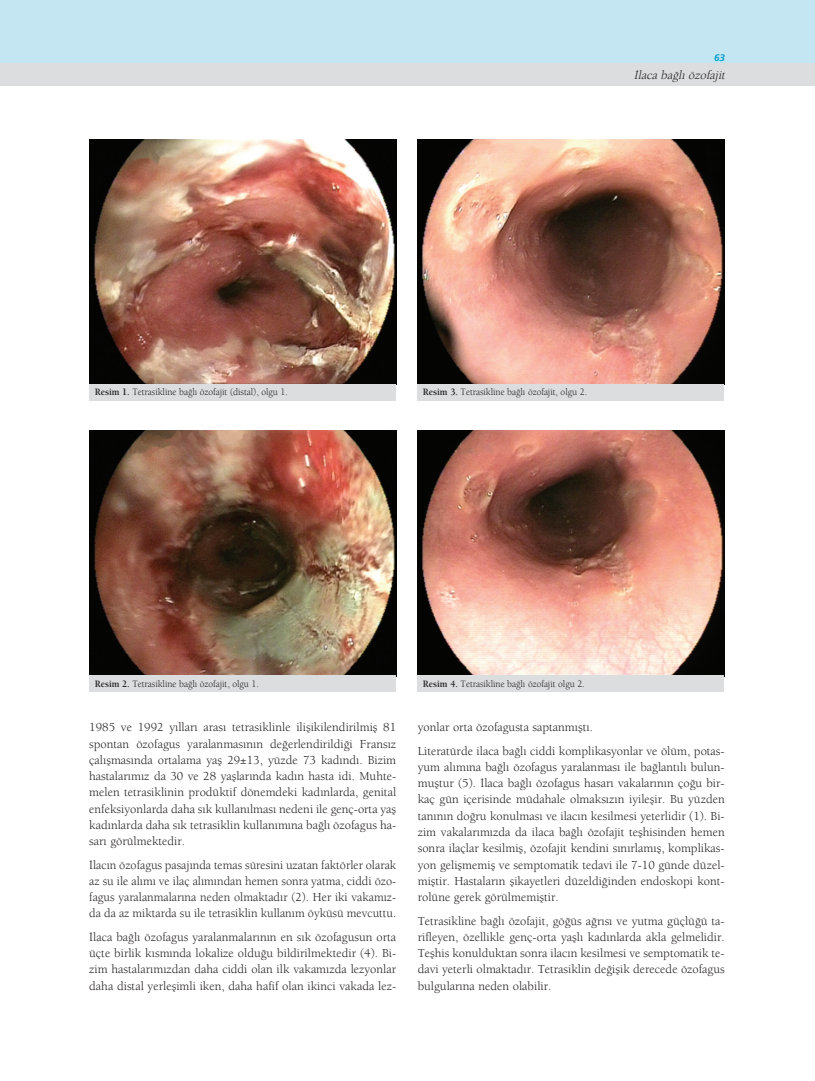
<style>
.page{position:relative;width:815px;height:1081px;background:#fff}
.page>*{position:absolute;margin:0;border:0;box-sizing:border-box;transform-origin:0 0}
.t1{font:12.5px/16.2px "Berkeley";color:#231f20;text-align:justify}
.t2{font:italic 12.5px "Berkeley";color:#231f20}
.t3{font:10px "Berkeley";letter-spacing:-.005em;color:#231f20;scale:.95 1}
.t4{font:10px "Fruga Sans Bold Ita";color:#009eca}
.s1{font-weight:700}
</style>
<div class="page">
<div style="left:0;top:63px;width:814px;height:22px;background:#dcdddf"></div>
<div style="left:0;top:1px;width:814px;height:62px;background:#c4e6f2"></div>
<img style="left:89px;top:139px;width:307px;height:245px">
<div style="left:89px;top:384px;width:307px;height:16px;background:#dcdddf"></div>
<img style="left:89px;top:430px;width:307px;height:245px">
<div style="left:89px;top:675px;width:307px;height:17px;background:#dcdddf"></div>
<img style="left:418px;top:139px;width:306px;height:245px">
<div style="left:418px;top:384px;width:306px;height:16px;background:#dcdddf"></div>
<img style="left:418px;top:430px;width:306px;height:245px">
<div style="left:418px;top:675px;width:306px;height:17px;background:#dcdddf"></div>
<p class="t4" style="left:714px;top:54px;width:12px">63</p>
<p class="t2" style="left:634px;top:70px;width:95px">‹laca ba¤l› özofaj it</p>
<p class="t3" style="left:95px;top:388px;width:205px"><span class="s1">Resim 1.</span> Tetrasikline ba¤l› özofajit (distal), olgu 1.</p>
<p class="t3" style="left:423px;top:388px;width:174px"><span class="s1">Resim 3.</span> Tetrasikline ba¤l› özofajit, olgu 2.</p>
<p class="t3" style="left:95px;top:680px;width:174px"><span class="s1">Resim 2.</span> Tetrasikline ba¤l› özofajit, olgu 1.</p>
<p class="t1" style="left:89px;top:720px;width:308px">1985 ve 1992 y›llar› aras› tetrasiklinle iliflikilendirilmifl 81 spontan özofagus yaralanmas›n›n de¤erlendirildi¤i Frans›z çal›flmas›nda ortalama yafl 29±13, yüzde 73 kad›nd›. Bizim hastalar›m›z da 30 ve 28 yafllar›nda kad›n hasta idi. Muhte&shy;melen tetrasiklinin prodüktif dönemdeki kad›nlarda, genital enfeksiyonlarda daha s›k kullan›lmas› nedeni ile genç-orta yafl kad›nlarda daha s›k tetrasiklin kullan›m›na ba¤l› özofagus ha&shy;sar› görülmektedir.</p>
<p class="t1" style="left:89px;top:857px;width:308px">‹lac›n özofagus pasaj›nda temas süresini uzatan faktörler olarak az su ile al›m› ve ilaç al›m›ndan hemen sonra yatma, ciddi özo&shy;fagus yaralanmalar›na neden olmaktad›r (2). Her iki vakam›z&shy;da da az miktarda su ile tetrasiklin kullan›m öyküsü mevcuttu.</p>
<p class="t1" style="left:89px;top:929px;width:308px">‹laca ba¤l› özofagus yaralanmalar›n›n en s›k özofagusun orta üçte birlik k›sm›nda lokalize oldu¤u bildirilmektedir (4). Bi&shy;zim hastalar›m›zdan daha ciddi olan ilk vakam›zda lezyonlar daha distal yerleflimli iken, daha hafif olan ikinci vakada lez-</p>
<p class="t3" style="left:423px;top:680px;width:172px"><span class="s1">Resim 4.</span> Tetrasikline ba¤l› özofajit olgu 2.</p>
<p class="t1" style="left:418px;top:716px;width:308px;line-height:23.4px">yonlar orta özofagusta saptanm›flt›.<br>Literatürde ilaca ba¤l› ciddi komplikasyonlar ve ölüm, potas-</p>
<p class="t1" style="left:418px;top:760px;width:308px">yum al›m›na ba¤l› özofagus yaralanmas› ile ba¤lant›l› bulun&shy;mufltur (5). ‹laca ba¤l› özofagus hasar› vakalar›n›n ço¤u bir&shy;kaç gün içerisinde müdahale olmaks›z›n iyileflir. Bu yüzden tan›n›n do¤ru konulmas› ve ilac›n kesilmesi yeterlidir (1). Bi&shy;zim vakalar›m›zda da ilaca ba¤l› özofajit teflhisinden hemen sonra ilaçlar kesilmifl, özofajit kendini s›n›rlam›fl, komplikas&shy;yon geliflmemifl ve semptomatik tedavi ile 7-10 günde düzel&shy;mifltir. Hastalar›n flikayetleri düzeldi¤inden endoskopi kont&shy;rolüne gerek görülmemifltir.</p>
<p class="t1" style="left:418px;top:913px;width:308px">Tetrasikline ba¤l› özofajit, gö¤üs a¤r›s› ve yutma güçlü¤ü ta&shy;rifleyen, özellikle genç-orta yafll› kad›nlarda akla gelmelidir.<br>Teflhis konulduktan sonra ilac›n kesilmesi ve semptomatik te&shy;davi yeterli olmaktad›r. Tetrasiklin de¤iflik derecede özofagus bulgular›na neden olabilir.</p>
</div>
